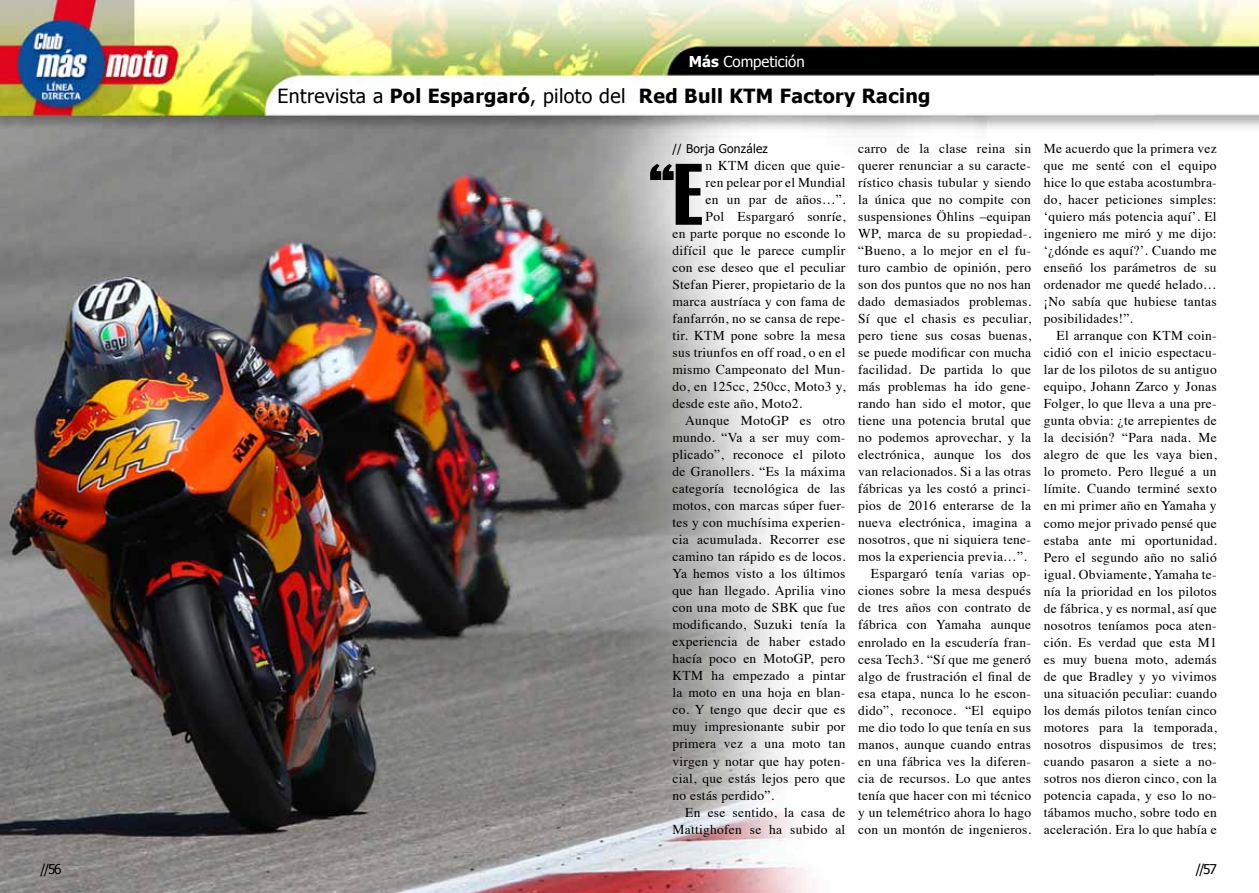
<style>
.page{position:relative;width:1259px;height:893px;background:#fff}
.page>*{position:absolute;margin:0;border:0;box-sizing:border-box;transform-origin:0 0}
.t1{font:87px "Haettenschweiler";color:#000}
.t2{font:700 19.5px "Tahoma";letter-spacing:.02em;color:#000}
.t3{font:15px "Tahoma";color:#fff}
.t4{font:13.5px/17px "Times";letter-spacing:.02em;color:#000;text-align:justify}
.t5{font:13.5px "Tahoma";color:#000}
.t6{font:12px "Tahoma";letter-spacing:.02em;color:#000}
.s1{font-weight:700}
.s2{font-weight:400}
</style>
<div class="page">
<img style="left:0;top:0;width:1154px;height:525px">
<img style="left:1154px;top:0;width:105px;height:128px">
<img style="left:0;top:525px;width:786px;height:368px">
<p class="t3" style="left:688px;top:51px;width:118px"><span class="s1">Más</span> Competición</p>
<h2 class="t2" style="left:277px;top:82px;width:654px"><span class="s2">Entrevista a</span> Pol Espargaró<span class="s2">, piloto del</span> Red Bull KTM Factory Racing</h2>
<p class="t6" style="left:672px;top:141px;width:97px">// Borja González</p>
<p class="t4" style="left:705px;top:156px;width:141px">n KTM dicen que quie-</p>
<p class="t4" style="left:705px;top:173px;width:141px">ren pelear por el Mundial</p>
<p class="t4" style="left:705px;top:190px;width:141px">en un par de años…”.</p>
<p class="t4" style="left:705px;top:207px;width:141px">Pol Espargaró sonríe,</p>
<p class="t4" style="left:672px;top:224px;width:174px">en parte porque no esconde lo</p>
<p class="t4" style="left:672px;top:241px;width:174px">difícil que le parece cumplir</p>
<p class="t4" style="left:672px;top:258px;width:174px">con ese deseo que el peculiar</p>
<p class="t4" style="left:672px;top:275px;width:174px">Stefan Pierer, propietario de la</p>
<p class="t4" style="left:672px;top:292px;width:174px">marca austríaca y con fama de</p>
<p class="t4" style="left:672px;top:309px;width:174px">fanfarrón, no se cansa de repe-</p>
<p class="t4" style="left:672px;top:326px;width:174px">tir. KTM pone sobre la mesa</p>
<p class="t4" style="left:672px;top:343px;width:174px">sus triunfos en off road, o en el</p>
<p class="t4" style="left:672px;top:360px;width:174px">mismo Campeonato del Mun-</p>
<p class="t4" style="left:672px;top:377px;width:174px">do, en 125cc, 250cc, Moto3 y,</p>
<p class="t4" style="left:672px;top:394px;width:131px">desde este año, Moto2.</p>
<p class="t4" style="left:685px;top:411px;width:162px">Aunque MotoGP es otro</p>
<p class="t4" style="left:672px;top:428px;width:174px">mundo. “Va a ser muy com-</p>
<p class="t4" style="left:672px;top:445px;width:174px">plicado”, reconoce el piloto</p>
<p class="t4" style="left:672px;top:462px;width:174px">de Granollers. “Es la máxima</p>
<p class="t4" style="left:672px;top:479px;width:174px">categoría tecnológica de las</p>
<p class="t4" style="left:672px;top:496px;width:174px">motos, con marcas súper fuer-</p>
<p class="t4" style="left:672px;top:513px;width:174px">tes y con muchísima experien-</p>
<p class="t4" style="left:672px;top:530px;width:174px">cia acumulada. Recorrer ese</p>
<p class="t4" style="left:672px;top:547px;width:174px">camino tan rápido es de locos.</p>
<p class="t4" style="left:672px;top:564px;width:174px">Ya hemos visto a los últimos</p>
<p class="t4" style="left:672px;top:581px;width:174px">que han llegado. Aprilia vino</p>
<p class="t4" style="left:672px;top:598px;width:174px">con una moto de SBK que fue</p>
<p class="t4" style="left:672px;top:615px;width:174px">modificando, Suzuki tenía la</p>
<p class="t4" style="left:672px;top:632px;width:174px">experiencia de haber estado</p>
<p class="t4" style="left:672px;top:649px;width:174px">hacía poco en MotoGP, pero</p>
<p class="t4" style="left:672px;top:666px;width:174px">KTM ha empezado a pintar</p>
<p class="t4" style="left:672px;top:683px;width:174px">la moto en una hoja en blan-</p>
<p class="t4" style="left:672px;top:700px;width:174px">co. Y tengo que decir que es</p>
<p class="t4" style="left:672px;top:717px;width:174px">muy impresionante subir por</p>
<p class="t4" style="left:672px;top:734px;width:174px">primera vez a una moto tan</p>
<p class="t4" style="left:672px;top:751px;width:174px">virgen y notar que hay poten-</p>
<p class="t4" style="left:672px;top:768px;width:174px">cial, que estás lejos pero que</p>
<p class="t4" style="left:672px;top:785px;width:103px">no estás perdido”.</p>
<p class="t4" style="left:685px;top:802px;width:162px">En ese sentido, la casa de</p>
<p class="t4" style="left:672px;top:819px;width:174px">Mattighofen se ha subido al</p>
<h1 class="t1" style="left:649px;top:145px;width:55px">“E</h1>
<p class="t4" style="left:858px;top:139px;width:174px">carro de la clase reina sin</p>
<p class="t4" style="left:858px;top:156px;width:174px">querer renunciar a su caracte-</p>
<p class="t4" style="left:858px;top:173px;width:174px">rístico chasis tubular y siendo</p>
<p class="t4" style="left:858px;top:190px;width:174px">la única que no compite con</p>
<p class="t4" style="left:858px;top:207px;width:174px">suspensiones Öhlins –equipan</p>
<p class="t4" style="left:858px;top:224px;width:174px">WP, marca de su propiedad-.</p>
<p class="t4" style="left:858px;top:241px;width:174px">“Bueno, a lo mejor en el fu-</p>
<p class="t4" style="left:858px;top:258px;width:174px">turo cambio de opinión, pero</p>
<p class="t4" style="left:858px;top:275px;width:174px">son dos puntos que no nos han</p>
<p class="t4" style="left:858px;top:292px;width:174px">dado demasiados problemas.</p>
<p class="t4" style="left:858px;top:309px;width:174px">Sí que el chasis es peculiar,</p>
<p class="t4" style="left:858px;top:326px;width:174px">pero tiene sus cosas buenas,</p>
<p class="t4" style="left:858px;top:343px;width:174px">se puede modificar con mucha</p>
<p class="t4" style="left:858px;top:360px;width:174px">facilidad. De partida lo que</p>
<p class="t4" style="left:858px;top:377px;width:174px">más problemas ha ido gene-</p>
<p class="t4" style="left:858px;top:394px;width:174px">rando han sido el motor, que</p>
<p class="t4" style="left:858px;top:411px;width:174px">tiene una potencia brutal que</p>
<p class="t4" style="left:858px;top:428px;width:174px">no podemos aprovechar, y la</p>
<p class="t4" style="left:858px;top:445px;width:174px">electrónica, aunque los dos</p>
<p class="t4" style="left:858px;top:462px;width:174px">van relacionados. Si a las otras</p>
<p class="t4" style="left:858px;top:479px;width:174px">fábricas ya les costó a princi-</p>
<p class="t4" style="left:858px;top:496px;width:174px">pios de 2016 enterarse de la</p>
<p class="t4" style="left:858px;top:513px;width:174px">nueva electrónica, imagina a</p>
<p class="t4" style="left:858px;top:530px;width:174px">nosotros, que ni siquiera tene-</p>
<p class="t4" style="left:858px;top:547px;width:170px">mos la experiencia previa…”.</p>
<p class="t4" style="left:871px;top:564px;width:162px">Espargaró tenía varias op-</p>
<p class="t4" style="left:858px;top:581px;width:174px">ciones sobre la mesa después</p>
<p class="t4" style="left:858px;top:598px;width:174px">de tres años con contrato de</p>
<p class="t4" style="left:858px;top:615px;width:174px">fábrica con Yamaha aunque</p>
<p class="t4" style="left:858px;top:632px;width:174px">enrolado en la escudería fran-</p>
<p class="t4" style="left:858px;top:649px;width:174px">cesa Tech3. “Sí que me generó</p>
<p class="t4" style="left:858px;top:666px;width:174px">algo de frustración el final de</p>
<p class="t4" style="left:858px;top:683px;width:174px">esa etapa, nunca lo he escon-</p>
<p class="t4" style="left:858px;top:700px;width:174px">dido”, reconoce. “El equipo</p>
<p class="t4" style="left:858px;top:717px;width:174px">me dio todo lo que tenía en sus</p>
<p class="t4" style="left:858px;top:734px;width:174px">manos, aunque cuando entras</p>
<p class="t4" style="left:858px;top:751px;width:174px">en una fábrica ves la diferen-</p>
<p class="t4" style="left:858px;top:768px;width:174px">cia de recursos. Lo que antes</p>
<p class="t4" style="left:858px;top:785px;width:174px">tenía que hacer con mi técnico</p>
<p class="t4" style="left:858px;top:802px;width:174px">y un telemétrico ahora lo hago</p>
<p class="t4" style="left:858px;top:819px;width:174px">con un montón de ingenieros.</p>
<p class="t4" style="left:1043px;top:139px;width:174px">Me acuerdo que la primera vez que me senté con el equipo hice lo que estaba acostumbra&shy;do, hacer peticiones simples: ‘quiero más potencia aquí’. El ingeniero me miró y me dijo: ‘¿dónde es aquí?’. Cuando me enseñó los parámetros de su ordenador me quedé helado… ¡No sabía que hubiese tantas posibilidades!”.</p>
<p class="t4" style="left:1043px;top:326px;width:174px;text-indent:13px">El arranque con KTM coin&shy;cidió con el inicio espectacu&shy;lar de los pilotos de su antiguo equipo, Johann Zarco y Jonas Folger, lo que lleva a una pre&shy;gunta obvia: ¿te arrepientes de la decisión? “Para nada. Me alegro de que les vaya bien, lo prometo. Pero llegué a un límite. Cuando terminé sexto en mi primer año en Yamaha y como mejor privado pensé que estaba ante mi oportunidad.<br>Pero el segundo año no salió igual. Obviamente, Yamaha te&shy;nía la prioridad en los pilotos de fábrica, y es normal, así que nosotros teníamos poca aten&shy;ción. Es verdad que esta M1 es muy buena moto, además de que Bradley y yo vivimos una situación peculiar: cuando los demás pilotos tenían cinco motores para la temporada, nosotros dispusimos de tres; cuando pasaron a siete a no&shy;sotros nos dieron cinco, con la potencia capada, y eso lo no&shy;tábamos mucho, sobre todo en aceleración. Era lo que había e</p>
<p class="t5" style="left:40px;top:860px;width:23px">//56</p>
<p class="t5" style="left:1195px;top:860px;width:23px">//57</p>
</div>
